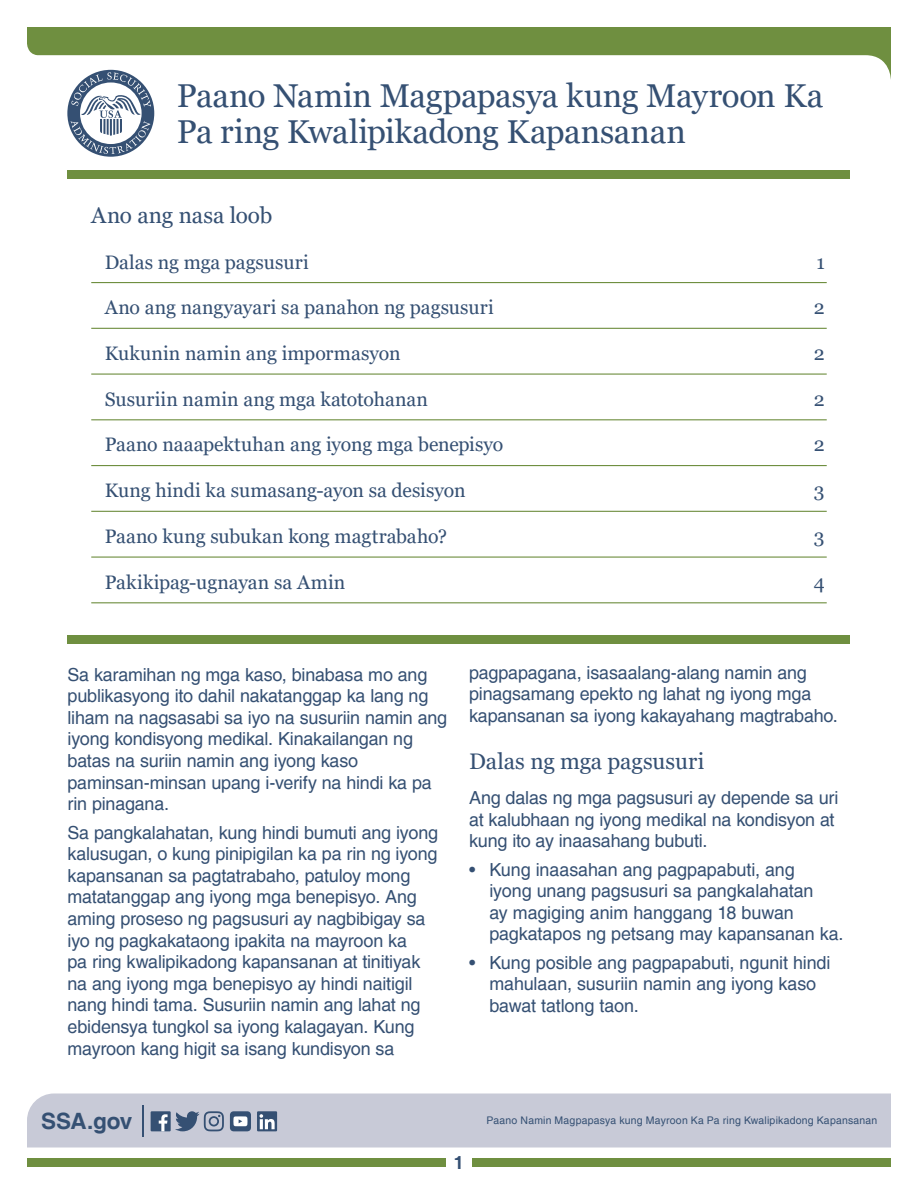
<style>
.page{position:relative;width:918px;height:1188px;background:#fff}
.page>*{position:absolute;margin:0;border:0;box-sizing:border-box;transform-origin:0 0}
.t1{font:33px/36px "Georgia";letter-spacing:-.01em;color:#355073}
.t2{font:22.5px "Georgia";letter-spacing:-.005em;color:#355073}
.t3{font:700 22.5px "Helvetica";letter-spacing:-.01em;color:#355073}
.t4{font:19.5px "Georgia";letter-spacing:-.005em;color:#355073}
.t5{font:18px/21.6px "Helvetica";letter-spacing:-.01em;color:#355073}
.t6{font:700 18px "Helvetica";color:#355073}
.t7{font:10.5px "Helvetica";letter-spacing:.02em;color:#355073}
</style>
<div class="page">
<div style="left:27px;top:1159px;width:419px;height:8px;background:#6f8f40"></div>
<div style="left:472px;top:1159px;width:419px;height:8px;background:#6f8f40"></div>
<div style="left:27px;top:1094px;width:864px;height:54px;background:#c8cad7"></div>
<div style="left:68px;top:171px;width:782px;height:8px;background:#6f8f40"></div>
<svg style="left:27px;top:27px;width:864px;height:53px;fill:#6f8f40"></svg>
<hr style="left:142px;top:1105px;width:2px;height:32px;background:#355073">
<svg style="left:67px;top:70px;width:87px;height:87px"></svg>
<svg style="left:71px;top:72px;width:80px;height:82px"></svg>
<hr style="left:91px;top:282px;width:736px;height:1px;background:#6f8f40">
<hr style="left:91px;top:328px;width:736px;height:1px;background:#6f8f40">
<hr style="left:91px;top:374px;width:736px;height:1px;background:#6f8f40">
<hr style="left:91px;top:419px;width:736px;height:1px;background:#6f8f40">
<hr style="left:91px;top:465px;width:736px;height:1px;background:#6f8f40">
<hr style="left:91px;top:511px;width:736px;height:1px;background:#6f8f40">
<hr style="left:91px;top:557px;width:736px;height:1px;background:#6f8f40">
<hr style="left:91px;top:602px;width:736px;height:1px;background:#6f8f40">
<div style="left:68px;top:635px;width:782px;height:8px;background:#6f8f40"></div>
<div style="left:151px;top:1111px;width:20px;height:20px;background:#355073"></div>
<svg style="left:159px;top:1114px;width:9px;height:17px"></svg>
<svg style="left:175px;top:1111px;width:49px;height:20px"></svg>
<svg style="left:230px;top:1111px;width:21px;height:20px"></svg>
<svg style="left:257px;top:1111px;width:20px;height:20px"></svg>
<svg style="left:260px;top:1114px;width:15px;height:15px"></svg>
<h1 class="t1" style="left:177px;top:78px;width:648px">Paano Namin Magpapasya kung Mayroon Ka<br>Pa ring Kwalipikadong Kapansanan</h1>
<h1 class="t2" style="left:91px;top:201px;width:183px">Ano ang nasa loob</h1>
<p class="t4" style="left:105px;top:250px;width:206px">Dalas ng mga pagsusuri</p>
<p class="t4" style="left:816px;top:250px;width:10px">1</p>
<p class="t4" style="left:105px;top:296px;width:391px">Ano ang nangyayari sa panahon ng pagsusuri</p>
<p class="t4" style="left:814px;top:296px;width:12px">2</p>
<p class="t4" style="left:105px;top:341px;width:297px">Kukunin namin ang impormasyon</p>
<p class="t4" style="left:814px;top:341px;width:12px">2</p>
<p class="t4" style="left:105px;top:387px;width:325px">Susuriin namin ang mga katotohanan</p>
<p class="t4" style="left:814px;top:387px;width:12px">2</p>
<p class="t4" style="left:105px;top:433px;width:400px">Paano naaapektuhan ang iyong mga benepisyo</p>
<p class="t4" style="left:814px;top:433px;width:12px">2</p>
<p class="t4" style="left:105px;top:479px;width:362px">Kung hindi ka sumasang-ayon sa desisyon</p>
<p class="t4" style="left:814px;top:479px;width:12px">3</p>
<p class="t4" style="left:105px;top:524px;width:344px">Paano kung subukan kong magtrabaho?</p>
<p class="t4" style="left:814px;top:524px;width:12px">3</p>
<p class="t4" style="left:105px;top:570px;width:242px">Pakikipag-ugnayan sa Amin</p>
<p class="t4" style="left:814px;top:570px;width:13px">4</p>
<p class="t5" style="left:68px;top:664px;width:381px">Sa karamihan ng mga kaso, binabasa mo ang publikasyong ito dahil nakatanggap ka lang ng liham na nagsasabi sa iyo na susuriin namin ang iyong kondisyong medikal. Kinakailangan ng batas na suriin namin ang iyong kaso paminsan-minsan upang i-verify na hindi ka pa rin pinagana.</p>
<p class="t5" style="left:68px;top:822px;width:372px">Sa pangkalahatan, kung hindi bumuti ang iyong kalusugan, o kung pinipigilan ka pa rin ng iyong kapansanan sa pagtatrabaho, patuloy mong matatanggap ang iyong mga benepisyo. Ang aming proseso ng pagsusuri ay nagbibigay sa iyo ng pagkakataong ipakita na mayroon ka<br>pa ring kwalipikadong kapansanan at tinitiyak na ang iyong mga benepisyo ay hindi naitigil nang hindi tama. Susuriin namin ang lahat ng ebidensya tungkol sa iyong kalagayan. Kung mayroon kang higit sa isang kundisyon sa</p>
<p class="t5" style="left:469px;top:662px;width:370px">pagpapagana, isasaalang-alang namin ang pinagsamang epekto ng lahat ng iyong mga kapansanan sa iyong kakayahang magtrabaho.</p>
<h1 class="t2" style="left:469px;top:748px;width:237px">Dalas ng mga pagsusuri</h1>
<p class="t5" style="left:469px;top:788px;width:371px">Ang dalas ng mga pagsusuri ay depende sa uri at kalubhaan ng iyong medikal na kondisyon at kung ito ay inaasahang bubuti.</p>
<p class="t5" style="left:489px;top:859px;width:356px;text-indent:-20px">• Kung inaasahan ang pagpapabuti, ang<br>iyong unang pagsusuri sa pangkalahatan<br>ay magiging anim hanggang 18 buwan pagkatapos ng petsang may kapansanan ka.</p>
<p class="t5" style="left:489px;top:952px;width:343px;text-indent:-20px">• Kung posible ang pagpapabuti, ngunit hindi mahulaan, susuriin namin ang iyong kaso bawat tatlong taon.</p>
<p class="t3" style="left:41px;top:1108px;width:93px">SSA.gov</p>
<p class="t6" style="left:454px;top:1152px;width:12px">1</p>
<p class="t7" style="left:486px;top:1115px;width:393px">Paano Namin Magpapasya kung Mayroon Ka Pa ring Kwalipikadong Kapansanan</p>
</div>
